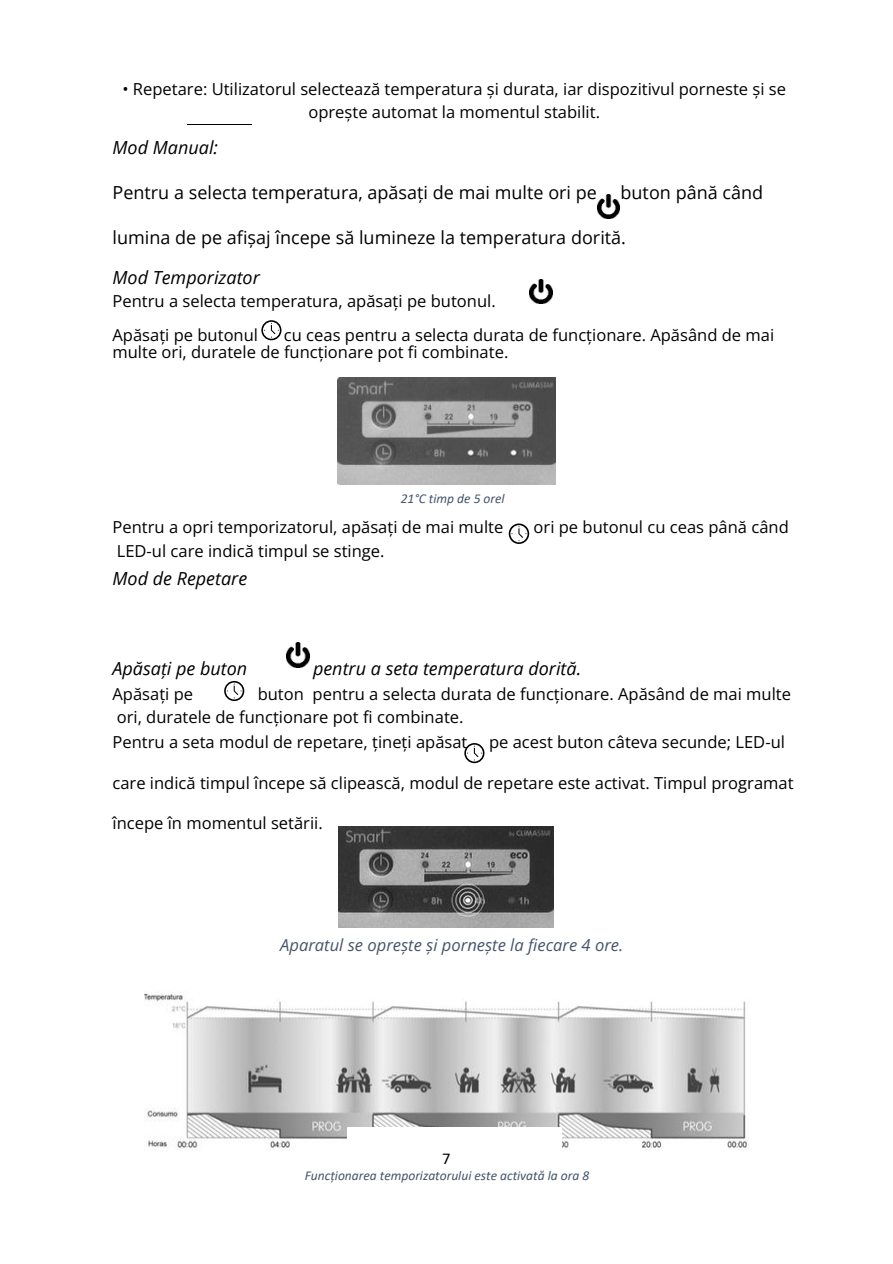
<style>
.page{position:relative;width:893px;height:1264px;background:#fff}
.page>*{position:absolute;margin:0;border:0;box-sizing:border-box;transform-origin:0 0}
.t1{font:18px "Open Sans";color:#000}
.t2{font:italic 18px "Open Sans";color:#000}
.t3{font:16.5px/23.5px "Open Sans";color:#000;text-align:center}
.t4{font:italic 16.5px "Open Sans";color:#44546a}
.t5{font:16.5px "Calibri";color:#000}
.t6{font:italic 13.5px "Calibri";color:#44546a}
</style>
<div class="page">
<hr style="left:187px;top:124px;width:64px;height:1px;background:#000">
<img style="left:597px;top:194px;width:23px;height:25px">
<img style="left:529px;top:279px;width:23px;height:25px">
<svg style="left:261px;top:320px;width:20px;height:20px"></svg>
<img style="left:337px;top:377px;width:218px;height:107px">
<svg style="left:508px;top:523px;width:21px;height:21px"></svg>
<img style="left:286px;top:642px;width:23px;height:25px">
<svg style="left:224px;top:681px;width:20px;height:20px"></svg>
<svg style="left:464px;top:743px;width:20px;height:20px"></svg>
<img style="left:338px;top:826px;width:215px;height:101px">
<img style="left:144px;top:992px;width:605px;height:159px">
<div style="left:347px;top:1126px;width:215px;height:32px;background:#fff"></div>
<p class="t3" style="left:122px;top:76px;width:665px">• Repetare: Utilizatorul selectează temperatura și durata, iar dispozitivul porneste și se oprește automat la momentul stabilit.</p>
<p class="t2" style="left:112px;top:135px;width:107px">Mod Manual:</p>
<p class="t1" style="left:112px;top:180px;width:486px">Pentru a selecta temperatura, apăsați de mai multe ori pe</p>
<p class="t1" style="left:620px;top:180px;width:144px">buton până când</p>
<p class="t1" style="left:112px;top:225px;width:515px">lumina de pe afișaj începe să lumineze la temperatura dorită.</p>
<p class="t2" style="left:112px;top:264px;width:149px">Mod Temporizator</p>
<p class="t3" style="left:112px;top:289px;width:384px">Pentru a selecta temperatura, apăsați pe butonul.</p>
<p class="t3" style="left:112px;top:323px;width:147px">Apăsați pe butonul</p>
<p class="t3" style="left:284px;top:323px;width:492px">cu ceas pentru a selecta durata de funcționare. Apăsând de mai</p>
<p class="t3" style="left:112px;top:339px;width:397px">multe ori, duratele de funcționare pot fi combinate.</p>
<p class="t6" style="left:400px;top:493px;width:105px">21°C timp de 5 orel</p>
<p class="t3" style="left:112px;top:515px;width:392px">Pentru a opri temporizatorul, apăsați de mai multe</p>
<p class="t3" style="left:533px;top:515px;width:257px">ori pe butonul cu ceas până când</p>
<p class="t3" style="left:117px;top:538px;width:269px">LED-ul care indică timpul se stinge.</p>
<p class="t2" style="left:112px;top:565px;width:136px">Mod de Repetare</p>
<p class="t2" style="left:112px;top:655px;width:136px">Apăsați pe buton</p>
<p class="t2" style="left:313px;top:655px;width:270px">pentru a seta temperatura dorită.</p>
<p class="t3" style="left:112px;top:681px;width:82px">Apăsați pe</p>
<p class="t3" style="left:258px;top:681px;width:535px">buton pentru a selecta durata de funcționare. Apăsând de mai multe</p>
<p class="t3" style="left:117px;top:705px;width:348px">ori, duratele de funcționare pot fi combinate.</p>
<p class="t3" style="left:112px;top:730px;width:356px">Pentru a seta modul de repetare, țineți apăsat</p>
<p class="t3" style="left:489px;top:730px;width:297px">pe acest buton câteva secunde; LED-ul</p>
<p class="t3" style="left:112px;top:770px;width:682px">care indică timpul începe să clipească, modul de repetare este activat. Timpul programat</p>
<p class="t3" style="left:112px;top:810px;width:212px">începe în momentul setării.</p>
<p class="t4" style="left:280px;top:932px;width:344px">Aparatul se oprește și pornește la fiecare 4 ore.</p>
<p class="t5" style="left:442px;top:1151px;width:10px">7</p>
<p class="t6" style="left:305px;top:1169px;width:286px">Funcționarea temporizatorului este activată la ora 8</p>
</div>
